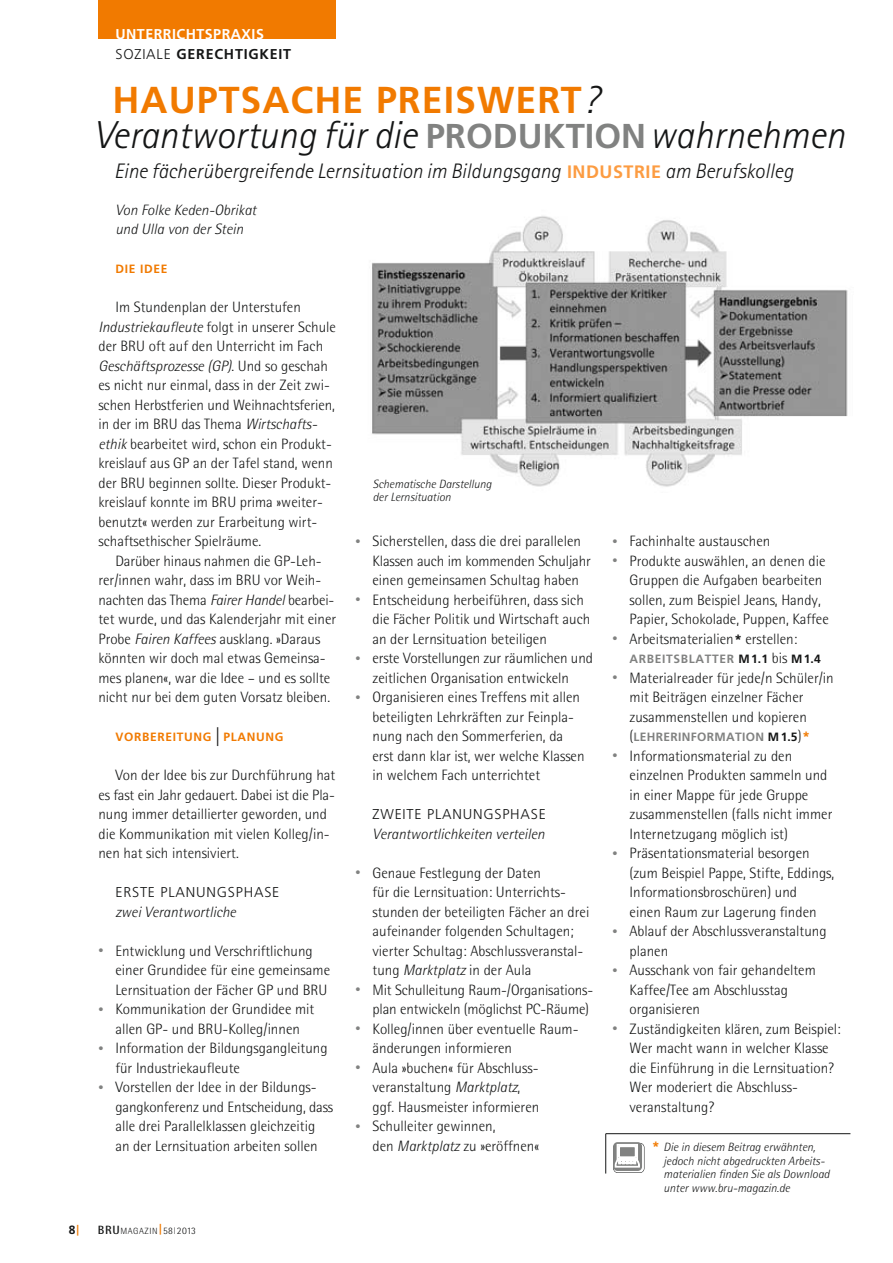
<style>
.page{position:relative;width:893px;height:1263px;background:#fff}
.page>*{position:absolute;margin:0;border:0;box-sizing:border-box;transform-origin:0 0}
.t1{font:italic 300 39px "Rotis Sans Serif";letter-spacing:-.005em;color:#151616}
.t2{font:700 37.5px "Frutiger LT Std";letter-spacing:.03em;color:#f17a00}
.t3{font:italic 300 21px "Rotis Sans Serif";color:#151616}
.t4{font:300 15px/19.5px "Rotis Semi Sans";color:#151616}
.t5{font:italic 300 15px/19.5px "Rotis Semi Sans";color:#151616}
.t6{font:300 14.25px "Frutiger LT Std";letter-spacing:.055em;color:#151616}
.t7{font:700 14.25px/19.5px "Frutiger LT Std";letter-spacing:.035em;color:#fff}
.t8{font:italic 300 12px/13.5px "Rotis Semi Sans";color:#151616}
.t9{font:700 12px "Frutiger LT Std";letter-spacing:.055em;color:#f17a00}
.t10{font:700 12px "Frutiger LT Std";letter-spacing:.055em;color:#818281}
.t11{font:700 12px "Frutiger LT Std";letter-spacing:.03em;color:#818281}
.t12{font:700 12px "Frutiger LT Std";color:#151616}
.t13{font:300 9px "Rotis Semi Sans";letter-spacing:.065em;color:#151616}
.s1{font-weight:300;color:#151616}
.s2{color:#151616}
.s3{font-family:"Rotis Sans Serif";font-weight:300;font-style:italic;font-size:39px;color:#151616}
.s4{font-family:"Frutiger LT Std";font-weight:700;font-style:normal;font-size:34.5px;color:#818281}
.s5{font-family:"Frutiger LT Std";font-weight:700;font-style:normal;font-size:18px;color:#fc9c42}
.s6{font-style:italic}
.s7{font-family:"Rotis Sans Serif";font-weight:300;font-style:italic;font-size:21px;color:#151616}
.s8{font-size:10.5px;color:#818281}
.s9{font-family:"Rotis Semi Sans";font-weight:800;color:#f17a00}
.s10{font-weight:700;font-size:12px}
.s11{font-weight:800;font-size:12px;color:#f17a00}
.s12{font-size:9.9px}
.s13{font-size:7.5px}
.s14{font-family:"Frutiger LT Std";font-weight:700;font-size:13.5px}
.s15{font-family:"Rotis Semi Sans";font-weight:300;font-size:15px;color:#151616}
.s16{font-size:13.5px;color:#f17a00}
.s17{font-family:"Frutiger LT Std";font-weight:700;font-style:normal;font-size:13.5px;color:#f17a00}
</style>
<div class="page">
<div style="left:98px;top:0;width:238px;height:39px;background:#f17a00"></div>
<img style="left:372px;top:216px;width:476px;height:271px">
<div style="left:613px;top:1143px;width:31px;height:30px;background:#f4f4f4;border-radius:4px"></div>
<div style="left:613px;top:1143px;width:31px;height:30px;border:1px solid #151616;border-radius:5px"></div>
<div style="left:613px;top:1142px;width:29px;height:29px;background:#818281;border-radius:4px"></div>
<hr style="left:606px;top:1133px;width:244px;height:1px;background:#151616">
<hr style="left:605px;top:1134px;width:1px;height:39px;background:#151616">
<p class="t7" style="left:115px;top:24px;width:177px">UNTERRICHTSPRAXIS<br><span class="s1">SOZIALE</span> <span class="s2">GERECHTIGKEIT</span></p>
<h2 class="t2" style="left:112px;top:78px;width:488px">HAUPTSACHE PREISWERT<span class="s3">?</span></h2>
<h1 class="t1" style="left:94px;top:121px;width:753px">Verantwortung für die <span class="s4">PRODUKTION</span>wahrnehmen</h1>
<h3 class="t3" style="left:114px;top:163px;width:680px">Eine fächerübergreifende Lernsituation im Bildungsgang <span class="s5">INDUSTRIE</span> am Berufskolleg</h3>
<p class="t5" style="left:115px;top:201px;width:142px">Von Folke Keden-Obrikat und Ulla von der Stein</p>
<p class="t9" style="left:115px;top:262px;width:54px">DIE IDEE</p>
<p class="t4" style="left:98px;top:299px;width:239px;text-indent:17px">Im Stundenplan der Unterstufen<br><span class="s6">In dus triekaufleute</span> folgt in unserer Schule der BRU oft auf den Unterricht im Fach <span class="s6">Geschäftsprozesse (GP)</span>. Und so geschah es nicht nur einmal, dass in der Zeit zwi - schen Herbstferien und Weihnachts feri en, in der im BRU das Thema <span class="s6">Wirtschafts - ethik</span> bearbeitet wird, schon ein Produkt - kreis lauf aus GP an der Tafel stand, wenn der BRU beginnen sollte. Dieser Produkt - kreis lauf konnte im BRU prima »weiter - be nutzt« werden zur Erarbeitung wirt - schafts ethi scher Spielräume.</p>
<p class="t4" style="left:98px;top:552px;width:239px;text-indent:17px">Darüber hinaus nah men die GP-Leh - rer/innen wahr, dass im BRU vor Weih - nachten das Thema <span class="s6">Fairer Han del</span> bear bei - tet wurde, und das Kalender jahr mit einer Probe <span class="s6">Fairen Kaffees</span> aus klang. »Daraus könnten wir doch mal et was Gemein sa - mes planen«, war die Idee – und es sollte nicht nur bei dem guten Vorsatz bleiben.</p>
<p class="t9" style="left:115px;top:730px;width:170px">VORBEREITUNG <span class="s7">|</span> PLANUNG</p>
<p class="t4" style="left:98px;top:767px;width:238px;text-indent:17px">Von der Idee bis zur Durchführung hat es fast ein Jahr gedauert. Dabei ist die Pla - nung immer detaillierter geworden, und die Kommunikation mit vielen Kolleg/in - nen hat sich intensiviert.</p>
<p class="t6" style="left:115px;top:884px;width:165px">ERSTE PLANUNGSPHASE</p>
<p class="t5" style="left:115px;top:903px;width:122px">zwei Verantwortliche</p>
<p class="t4" style="left:115px;top:942px;width:216px;text-indent:-17px"><span class="s8">•</span> Entwicklung und Verschriftlichung einer Grundidee für eine gemeinsame<br>Lernsituation der Fächer GP und BRU</p>
<p class="t4" style="left:98px;top:1001px;width:217px;text-align:center"><span class="s8">•</span> Kommunikation der Grundidee mit allen GP- und BRU-Kolleg/innen</p>
<p class="t4" style="left:115px;top:1040px;width:214px;text-indent:-17px"><span class="s8">•</span> Information der Bildungsgangleitung für Industriekaufleute</p>
<p class="t4" style="left:115px;top:1079px;width:219px;text-indent:-17px"><span class="s8">•</span> Vorstellen der Idee in der Bildungs&shy;gangkonferenz und Entscheidung, dass alle drei Parallelklassen gleichzeitig an der Lernsituation arbeiten sollen</p>
<p class="t8" style="left:373px;top:478px;width:120px">Schematische Darstellung der Lernsituation</p>
<p class="t4" style="left:372px;top:533px;width:220px;text-indent:-17px"><span class="s8">•</span> Sicherstellen, dass die drei parallelen<br>Klassen auch im kommenden Schuljahr einen gemeinsamen Schultag haben</p>
<p class="t4" style="left:372px;top:591px;width:219px;text-indent:-17px"><span class="s8">•</span> Entscheidung herbeiführen, dass sich die Fächer Politik und Wirtschaft auch an der Lernsituation beteiligen</p>
<p class="t4" style="left:355px;top:650px;width:239px;text-align:center"><span class="s8">•</span> erste Vorstellungen zur räumlichen und zeitlichen Organisation entwickeln</p>
<p class="t4" style="left:372px;top:689px;width:214px;text-indent:-17px"><span class="s8">•</span> Organisieren eines Treffens mit allen beteiligten Lehrkräften zur Feinpla&shy;nung nach den Sommerferien, da erst dann klar ist, wer welche Klassen in welchem Fach unterrichtet</p>
<p class="t6" style="left:372px;top:806px;width:175px">ZWEITE PLANUNGSPHASE</p>
<p class="t5" style="left:372px;top:825px;width:174px">Verantwortlichkeiten verteilen</p>
<p class="t4" style="left:372px;top:864px;width:218px;text-indent:-17px"><span class="s8">•</span> Genaue Festlegung der Daten<br>für die Lernsituation: Unterrichts&shy;stunden der beteiligten Fächer an drei aufeinander folgenden Schultagen; vierter Schultag: Abschlussveranstal&shy;tung <span class="s6">Marktplatz</span> in der Aula</p>
<p class="t4" style="left:355px;top:981px;width:239px;text-align:right"><span class="s8">•</span> Mit Schulleitung Raum-/Organi sations - plan entwickeln (möglichst PC-Räume)</p>
<p class="t4" style="left:372px;top:1020px;width:208px;text-indent:-17px"><span class="s8">•</span> Kolleg/innen über eventuelle Raum&shy;änderungen informieren</p>
<p class="t4" style="left:372px;top:1059px;width:168px;text-indent:-17px"><span class="s8">•</span> Aula »buchen« für Abschluss&shy;veranstaltung <span class="s6">Marktplatz</span>, ggf. Hausmeister informieren</p>
<p class="t4" style="left:372px;top:1118px;width:168px;text-indent:-17px"><span class="s8">•</span> Schulleiter gewinnen,<br>den <span class="s6">Marktplatz</span> zu »eröffnen«</p>
<p class="t12" style="left:69px;top:1222px;width:12px">8<span class="s9">|</span></p>
<p class="t13" style="left:98px;top:1227px;width:100px"><span class="s10">BRU</span>MAGAZIN<span class="s11">|</span><span class="s12">58</span><span class="s13">|</span><span class="s12">2013</span></p>
<p class="t4" style="left:612px;top:533px;width:159px"><span class="s8">•</span> Fachinhalte austauschen</p>
<p class="t4" style="left:630px;top:552px;width:201px;text-indent:-17px"><span class="s8">•</span> Produkte auswählen, an denen die Gruppen die Aufgaben bearbeiten sollen, zum Beispiel Jeans, Handy, Papier, Schokolade, Puppen, Kaffee</p>
<p class="t4" style="left:612px;top:630px;width:186px"><span class="s8">•</span> Arbeitsmaterialien<span class="s14">*</span> erstellen:</p>
<p class="t10" style="left:630px;top:652px;width:193px">ARBEITS BLATTER <span class="s2">M1.1</span> <span class="s15">bis</span> <span class="s2">M1.4</span></p>
<p class="t4" style="left:630px;top:669px;width:206px;text-indent:-17px"><span class="s8">•</span> Materialreader für jede/n Schüler/in mit Beiträgen einzelner Fächer zusammenstellen und kopieren</p>
<p class="t11" style="left:630px;top:730px;width:182px"><span class="s15">(</span>LEHRERINFORMATION <span class="s2">M1.5</span><span class="s15">)</span><span class="s16">*</span></p>
<p class="t4" style="left:630px;top:747px;width:204px;text-indent:-17px"><span class="s8">•</span> Informationsmaterial zu den einzelnen Produkten sammeln und in einer Mappe für jede Gruppe zusammenstellen (falls nicht immer<br>Internetzugang möglich ist)</p>
<p class="t4" style="left:630px;top:845px;width:206px;text-indent:-17px"><span class="s8">•</span> Präsentationsmaterial besorgen (zum Beispiel Pappe, Stifte, Eddings, Informationsbroschüren) und<br>einen Raum zur Lagerung finden</p>
<p class="t4" style="left:630px;top:923px;width:199px;text-indent:-17px"><span class="s8">•</span> Ablauf der Abschlussveranstaltung planen</p>
<p class="t4" style="left:630px;top:962px;width:188px;text-indent:-17px"><span class="s8">•</span> Ausschank von fair gehandeltem<br>Kaffee/Tee am Abschlusstag organisieren</p>
<p class="t4" style="left:630px;top:1020px;width:213px;text-indent:-17px"><span class="s8">•</span> Zuständigkeiten klären, zum Beispiel:<br>Wer macht wann in welcher Klasse die Einführung in die Lernsituation?<br>Wer moderiert die Abschluss&shy;veranstaltung?</p>
<p class="t8" style="left:664px;top:1141px;width:168px;text-indent:-12px"><span class="s17">*</span> Die in diesem Beitrag erwähnten, jedoch nicht abgedruckten Arbeits&shy;materialien finden Sie als Download unter www.bru-magazin.de</p>
</div>
